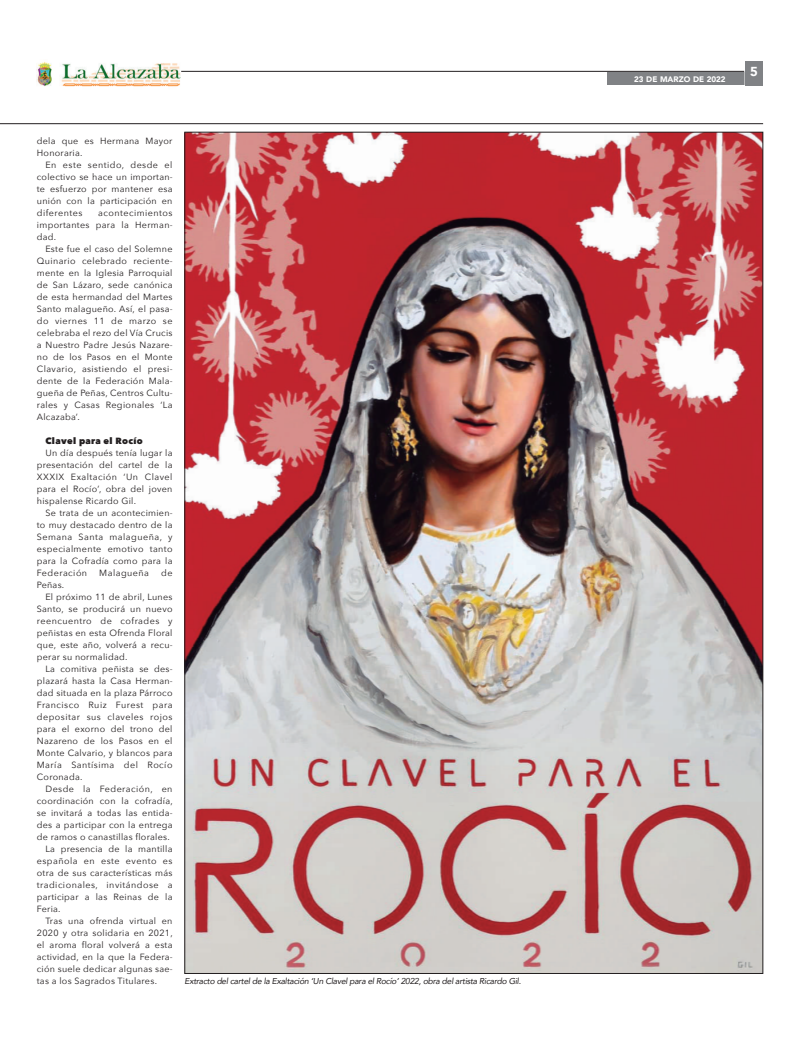
<style>
.page{position:relative;width:800px;height:1049px;background:#fff}
.page>*{position:absolute;margin:0;border:0;box-sizing:border-box;transform-origin:0 0}
.t1{font:900 13px "Avenir";color:#fff}
.t2{font:9px/12px "Avenir Next";letter-spacing:.03em;color:#231f20;text-align:justify}
.t3{font:9px "Avenir Next";letter-spacing:.05em;color:#231f20}
.t4{font:800 9px "Avenir Next";letter-spacing:.035em;color:#231f20}
.t5{font:italic 8.5px "Avenir";letter-spacing:-.03em;color:#231f20}
.t6{font:900 8px "Avenir";color:#fff}
</style>
<div class="page">
<div style="left:607px;top:72px;width:145px;height:12px;background:#808285"></div>
<hr style="left:181px;top:71px;width:563px;height:1px;background:#231f20">
<svg style="left:744px;top:71px;width:1px;height:14px"></svg>
<div style="left:745px;top:61px;width:18px;height:24px;background:#808285"></div>
<img style="left:37px;top:61px;width:144px;height:26px">
<hr style="left:0;top:123px;width:763px;height:1px;background:#231f20">
<img style="left:186px;top:134px;width:575px;height:838px">
<p class="t2" style="left:37px;top:135px;width:137px">dela que es Hermana Mayor<br>Honoraria.</p>
<p class="t2" style="left:37px;top:159px;width:137px;text-indent:9px">En este sentido, desde el colectivo se hace un importan&shy;te esfuerzo por mantener esa unión con la participación en diferentes</p>
<p class="t2" style="left:37px;top:207px;width:137px;text-indent:61px">acontecimientos importantes para la Herman&shy;dad.</p>
<p class="t2" style="left:37px;top:243px;width:137px;text-indent:9px">Este fue el caso del Solemne Quinario celebrado reciente&shy;mente en la Iglesia Parroquial de San Lázaro, sede canónica de esta hermandad del Martes Santo malagueño. Así, el pasa&shy;do viernes 11 de marzo se celebraba el rezo del Vía Crucis a Nuestro Padre Jesús Nazare&shy;no de los Pasos en el Monte Clavario, asistiendo el presi&shy;dente de la Federación Mala&shy;gueña de Peñas, Centros Cultu&shy;rales y Casas Regionales ‘La Alcazaba’.</p>
<p class="t4" style="left:45px;top:435px;width:99px">Clavel para el Rocío</p>
<p class="t2" style="left:37px;top:447px;width:137px;text-indent:9px">Un día después tenía lugar la presentación del cartel de la XXXIX Exaltación ‘Un Clavel para el Rocío’, obra del joven hispalense Ricardo Gil.</p>
<p class="t2" style="left:37px;top:507px;width:137px;text-indent:9px">Se trata de un acontecimien&shy;to muy destacado dentro de la Semana Santa malagueña, y especialmente emotivo tanto para la Cofradía como para la Federación</p>
<p class="t3" style="left:99px;top:567px;width:51px">Malagueña</p>
<p class="t2" style="left:161px;top:567px;width:13px">de</p>
<p class="t2" style="left:37px;top:579px;width:29px">Peñas.</p>
<p class="t2" style="left:45px;top:591px;width:129px">El próximo 11 de abril, Lunes</p>
<p class="t2" style="left:37px;top:603px;width:137px">Santo, se producirá un nuevo</p>
<p class="t3" style="left:37px;top:615px;width:137px">reencuentro de cofrades y</p>
<p class="t2" style="left:37px;top:627px;width:137px">peñistas en esta Ofrenda Floral</p>
<p class="t2" style="left:37px;top:639px;width:137px">que, este año, volverá a recu-</p>
<p class="t2" style="left:37px;top:651px;width:92px">perar su normalidad.</p>
<p class="t2" style="left:45px;top:663px;width:129px">La comitiva peñista se des-</p>
<p class="t2" style="left:37px;top:675px;width:137px">plazará hasta la Casa Herman-</p>
<p class="t2" style="left:37px;top:687px;width:137px">dad situada en la plaza Párroco</p>
<p class="t3" style="left:37px;top:699px;width:137px">Francisco Ruiz Furest para</p>
<p class="t3" style="left:37px;top:711px;width:137px">depositar sus claveles rojos</p>
<p class="t2" style="left:37px;top:723px;width:137px">para el exorno del trono del</p>
<p class="t2" style="left:37px;top:735px;width:137px">Nazareno de los Pasos en el</p>
<p class="t2" style="left:37px;top:747px;width:137px">Monte Calvario, y blancos para</p>
<p class="t3" style="left:37px;top:759px;width:137px">María Santísima del Rocío</p>
<p class="t2" style="left:37px;top:771px;width:47px">Coronada.</p>
<p class="t3" style="left:45px;top:783px;width:129px">Desde la Federación, en</p>
<p class="t2" style="left:37px;top:795px;width:137px">coordinación con la cofradía,</p>
<p class="t2" style="left:37px;top:807px;width:137px">se invitará a todas las entida-</p>
<p class="t2" style="left:37px;top:819px;width:137px">des a participar con la entrega</p>
<p class="t2" style="left:37px;top:831px;width:134px">de ramos o canastillas florales.</p>
<p class="t2" style="left:45px;top:843px;width:129px">La presencia de la mantilla</p>
<p class="t3" style="left:37px;top:855px;width:137px">española en este evento es</p>
<p class="t2" style="left:37px;top:867px;width:137px">otra de sus características más</p>
<p class="t3" style="left:37px;top:879px;width:137px">tradicionales, invitándose a</p>
<p class="t2" style="left:37px;top:891px;width:137px">participar a las Reinas de la</p>
<p class="t2" style="left:37px;top:903px;width:25px">Feria.</p>
<p class="t2" style="left:45px;top:915px;width:129px">Tras una ofrenda virtual en</p>
<p class="t2" style="left:37px;top:927px;width:137px">2020 y otra solidaria en 2021,</p>
<p class="t2" style="left:37px;top:939px;width:137px">el aroma floral volverá a esta</p>
<p class="t2" style="left:37px;top:951px;width:137px">actividad, en la que la Federa-</p>
<p class="t2" style="left:37px;top:963px;width:137px">ción suele dedicar algunas sae-</p>
<p class="t2" style="left:37px;top:975px;width:122px">tas a los Sagrados Titulares.</p>
<p class="t5" style="left:184px;top:976px;width:338px">Extracto del cartel de la Exaltación ‘Un Clavel para el Rocío’ 2022, obra del artista Ricardo Gil.</p>
<p class="t6" style="left:634px;top:74px;width:93px">23 DE MARZO DE 2022</p>
<h1 class="t1" style="left:750px;top:63px;width:9px">5</h1>
</div>
